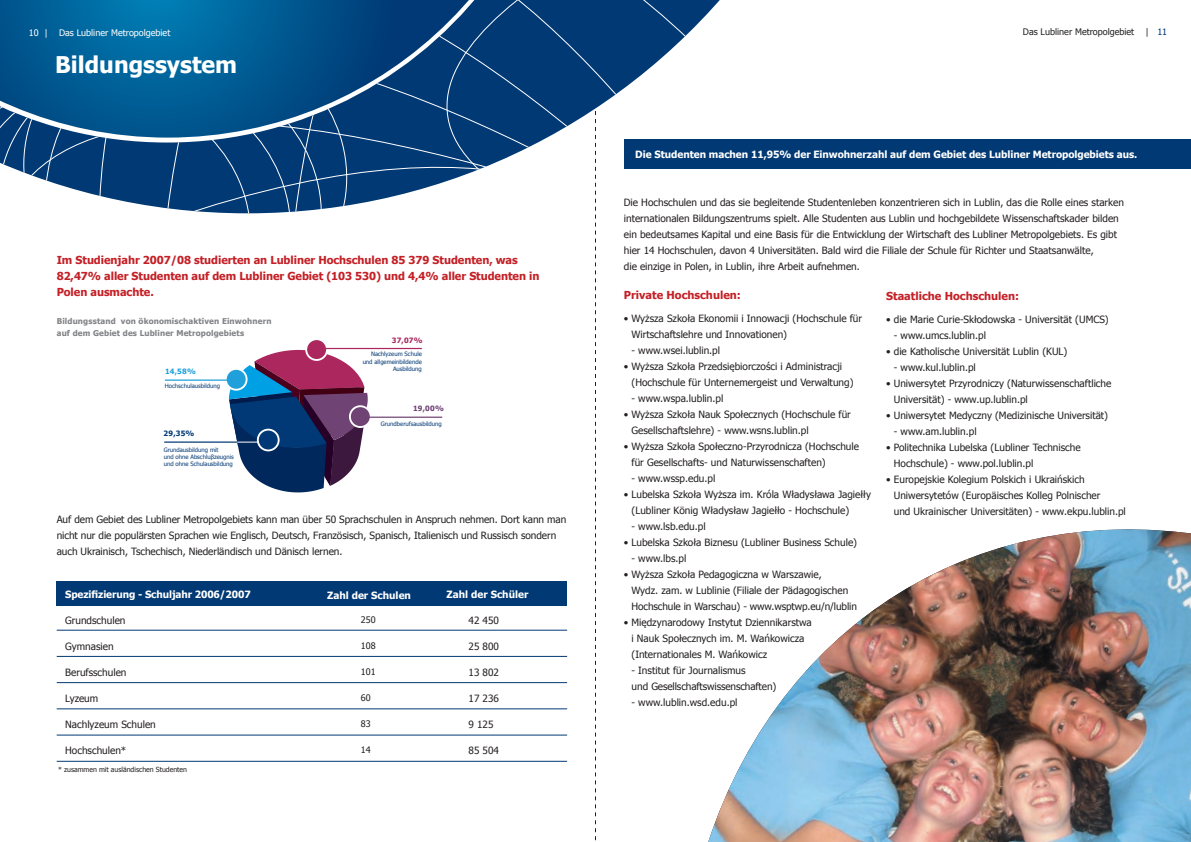
<style>
.page{position:relative;width:1191px;height:842px;background:#fff}
.page>*{position:absolute;margin:0;border:0;box-sizing:border-box;transform-origin:0 0}
.t1{font:700 23px "Tahoma";color:#fff}
.t2{font:700 11px/16px "Tahoma";letter-spacing:-.005em;color:#c42026}
.t3{font:10px/16px "Tahoma";color:#231f20}
.t4{font:700 10px "Tahoma";letter-spacing:-.005em;color:#fff}
.t5{font:9px "Tahoma";color:#231f20}
.t6{font:9px "Tahoma";color:#fff}
.t7{font:9px "Tahoma";color:#003974}
.t8{font:700 8px/12px "Tahoma";letter-spacing:.02em;color:#808285}
.t9{font:700 7.3px "Tahoma";color:#20a0db}
.t10{font:700 7.3px "Tahoma";color:#003975}
.t11{font:700 7.3px "Tahoma";color:#ab275e}
.t12{font:700 7.3px "Tahoma";color:#6f4374}
.t13{font:7px "Tahoma";letter-spacing:-.005em;color:#231f20}
.t14{font:6px/7.2px "Tahoma";color:#003974}
.s1{color:#231f20}
</style>
<div class="page">
<div style="left:624px;top:140px;width:567px;height:29px;background:#003974"></div>
<svg style="left:595px;top:214px;width:1px;height:627px"></svg>
<div style="left:57px;top:581px;width:510px;height:25px;background:#003974"></div>
<hr style="left:57px;top:630px;width:510px;height:1px;background:#003974">
<hr style="left:57px;top:682px;width:510px;height:1px;background:#003974">
<hr style="left:57px;top:656px;width:510px;height:1px;background:#003974">
<hr style="left:57px;top:709px;width:510px;height:1px;background:#003974">
<hr style="left:57px;top:735px;width:510px;height:1px;background:#003974">
<hr style="left:57px;top:761px;width:510px;height:1px;background:#003974">
<hr style="left:164px;top:441px;width:74px;height:2px;background:#003975">
<div style="left:225px;top:368px;width:22px;height:23px;border:2px solid #fff;border-radius:50%"></div>
<hr style="left:165px;top:379px;width:66px;height:2px;background:#20a0db">
<div style="left:306px;top:339px;width:21px;height:21px;background:#ab275e;border-radius:50%"></div>
<div style="left:305px;top:338px;width:23px;height:23px;border:2px solid #fff;border-radius:50%"></div>
<hr style="left:325px;top:348px;width:97px;height:1px;background:#ab275e">
<svg style="left:229px;top:350px;width:139px;height:142px"></svg>
<div style="left:350px;top:406px;width:21px;height:21px;background:#6f4374;border-radius:50%"></div>
<div style="left:349px;top:405px;width:23px;height:23px;border:2px solid #fff;border-radius:50%"></div>
<hr style="left:363px;top:417px;width:79px;height:1px;background:#6f4374">
<img style="left:708px;top:529px;width:483px;height:313px">
<svg style="left:0;top:0;width:288px;height:213px;background:#1a6497"></svg>
<svg style="left:288px;top:0;width:432px;height:212px"></svg>
<svg style="left:280px;top:0;width:410px;height:203px"></svg>
<p class="t6" style="left:29px;top:26px;width:20px">10 |</p>
<p class="t6" style="left:59px;top:26px;width:113px">Das Lubliner Metropolgebiet</p>
<p class="t5" style="left:1023px;top:25px;width:113px">Das Lubliner Metropolgebiet</p>
<p class="t7" style="left:1145px;top:25px;width:23px"><span class="s1">|</span> 11</p>
<h1 class="t1" style="left:55px;top:49px;width:183px">Bildungssystem</h1>
<p class="t2" style="left:57px;top:251px;width:484px">Im Studienjahr 2007/08 studierten an Lubliner Hochschulen 85 379 Studenten, was<br>82,47% aller Studenten auf dem Lubliner Gebiet (103 530) und 4,4% aller Studenten in<br>Polen ausmachte.</p>
<p class="t8" style="left:57px;top:314px;width:216px">Bildungsstand von ökonomischaktiven Einwohnern auf dem Gebiet des Lubliner Metropolgebiets</p>
<p class="t9" style="left:165px;top:366px;width:32px">14,58%</p>
<p class="t14" style="left:165px;top:381px;width:57px">Hochschulausbildung</p>
<p class="t10" style="left:164px;top:428px;width:32px">29,35%</p>
<p class="t14" style="left:164px;top:446px;width:72px">Grundausbildung mit<br>und ohne Abschluβzeugnis und ohne Schulausbildung</p>
<p class="t11" style="left:392px;top:335px;width:32px">37,07%</p>
<p class="t14" style="left:363px;top:350px;width:61px;text-align:right">Nachlyzeum Schule und allgemeinbildende<br>Ausbildung</p>
<p class="t12" style="left:413px;top:403px;width:32px">19,00%</p>
<p class="t14" style="left:381px;top:420px;width:62px">Grundberufsausbildung</p>
<p class="t3" style="left:57px;top:511px;width:511px">Auf dem Gebiet des Lubliner Metropolgebiets kann man über 50 Sprachschulen in Anspruch nehmen. Dort kann man nicht nur die populärsten Sprachen wie Englisch, Deutsch, Französisch, Spanisch, Italienisch und Russisch sondern auch Ukrainisch, Tschechisch, Niederländisch und Dänisch lernen.</p>
<p class="t4" style="left:65px;top:588px;width:187px">Spezifizierung - Schuljahr 2006/2007</p>
<p class="t4" style="left:327px;top:588px;width:85px">Zahl der Schulen</p>
<p class="t4" style="left:446px;top:588px;width:83px">Zahl der Schüler</p>
<p class="t3" style="left:65px;top:612px;width:62px">Grundschulen</p>
<p class="t3" style="left:65px;top:638px;width:50px">Gymnasien</p>
<p class="t3" style="left:65px;top:664px;width:63px">Berufsschulen</p>
<p class="t3" style="left:65px;top:690px;width:35px">Lyzeum</p>
<p class="t3" style="left:65px;top:716px;width:92px">Nachlyzeum Schulen</p>
<p class="t3" style="left:65px;top:742px;width:63px">Hochschulen*</p>
<p class="t3" style="left:468px;top:612px;width:32px">42 450</p>
<p class="t3" style="left:468px;top:638px;width:32px">25 800</p>
<p class="t3" style="left:468px;top:664px;width:32px">13 802</p>
<p class="t3" style="left:468px;top:690px;width:32px">17 236</p>
<p class="t3" style="left:468px;top:716px;width:26px">9 125</p>
<p class="t3" style="left:468px;top:742px;width:32px">85 504</p>
<p class="t5" style="left:361px;top:614px;width:16px">250</p>
<p class="t5" style="left:361px;top:640px;width:16px">108</p>
<p class="t5" style="left:361px;top:666px;width:16px">101</p>
<p class="t5" style="left:361px;top:692px;width:11px">60</p>
<p class="t5" style="left:361px;top:718px;width:11px">83</p>
<p class="t5" style="left:361px;top:744px;width:11px">14</p>
<p class="t13" style="left:58px;top:765px;width:130px">* zusammen mit ausländischen Studenten</p>
<p class="t4" style="left:635px;top:147px;width:503px">Die Studenten machen 11,95% der Einwohnerzahl auf dem Gebiet des Lubliner Metropolgebiets aus.</p>
<p class="t3" style="left:624px;top:194px;width:501px">Die Hochschulen und das sie begleitende Studentenleben konzentrieren sich in Lublin, das die Rolle eines starken internationalen Bildungszentrums spielt. Alle Studenten aus Lublin und hochgebildete Wissenschaftskader bilden ein bedeutsames Kapital und eine Basis für die Entwicklung der Wirtschaft des Lubliner Metropolgebiets. Es gibt hier 14 Hochschulen, davon 4 Universitäten. Bald wird die Filiale der Schule für Richter und Staatsanwälte,<br>die einzige in Polen, in Lublin, ihre Arbeit aufnehmen.</p>
<p class="t2" style="left:624px;top:286px;width:119px">Private Hochschulen:</p>
<p class="t3" style="left:631px;top:310px;width:232px;text-indent:-8px">• Wyższa Szkoła Ekonomii i Innowacji (Hochschule für<br>Wirtschaftslehre und Innovationen)</p>
<p class="t3" style="left:631px;top:342px;width:90px">- www.wsei.lublin.pl</p>
<p class="t3" style="left:631px;top:358px;width:223px;text-indent:-8px">• Wyższa Szkoła Przedsiębiorczości i Administracji (Hochschule für Unternemergeist und Verwaltung)</p>
<p class="t3" style="left:631px;top:390px;width:93px">- www.wspa.lublin.pl</p>
<p class="t3" style="left:631px;top:406px;width:221px;text-indent:-8px">• Wyższa Szkoła Nauk Społecznych (Hochschule für<br>Gesellschaftslehre) - www.wsns.lublin.pl</p>
<p class="t3" style="left:631px;top:438px;width:229px;text-indent:-8px">• Wyższa Szkoła Społeczno-Przyrodnicza (Hochschule für Gesellschafts- und Naturwissenschaften)</p>
<p class="t3" style="left:631px;top:470px;width:85px">- www.wssp.edu.pl</p>
<p class="t3" style="left:631px;top:486px;width:241px;text-indent:-8px">• Lubelska Szkoła Wyższa im. Króla Władysława Jagiełły (Lubliner König Władysław Jagiełło - Hochschule)</p>
<p class="t3" style="left:631px;top:518px;width:76px">- www.lsb.edu.pl</p>
<p class="t3" style="left:624px;top:534px;width:235px">• Lubelska Szkoła Biznesu (Lubliner Business Schule)</p>
<p class="t3" style="left:631px;top:550px;width:56px">- www.lbs.pl</p>
<p class="t3" style="left:631px;top:566px;width:227px;text-indent:-8px">• Wyższa Szkoła Pedagogiczna w Warszawie,<br>Wydz. zam. w Lublinie (Filiale der Pädagogischen<br>Hochschule in Warschau) - www.wsptwp.eu/n/lublin</p>
<p class="t3" style="left:631px;top:614px;width:182px;text-indent:-8px">• Międzynarodowy Instytut Dziennikarstwa i Nauk Społecznych im. M. Wańkowicza (Internationales M. Wańkowicz</p>
<p class="t3" style="left:631px;top:662px;width:146px">- Institut für Journalismus<br>und Gesellschaftswissenschaften)</p>
<p class="t3" style="left:631px;top:694px;width:107px">- www.lublin.wsd.edu.pl</p>
<p class="t2" style="left:886px;top:287px;width:134px">Staatliche Hochschulen:</p>
<p class="t3" style="left:886px;top:311px;width:224px">• die Marie Curie-Skłodowska - Universität (UMCS)</p>
<p class="t3" style="left:893px;top:327px;width:94px">- www.umcs.lublin.pl</p>
<p class="t3" style="left:886px;top:343px;width:183px">• die Katholische Universität Lublin (KUL)</p>
<p class="t3" style="left:893px;top:359px;width:83px">- www.kul.lublin.pl</p>
<p class="t3" style="left:893px;top:375px;width:219px;text-indent:-8px">• Uniwersytet Przyrodniczy (Naturwissenschaftliche<br>Universität) - www.up.lublin.pl</p>
<p class="t3" style="left:886px;top:407px;width:223px">• Uniwersytet Medyczny (Medizinische Universität)</p>
<p class="t3" style="left:893px;top:423px;width:84px">- www.am.lublin.pl</p>
<p class="t3" style="left:893px;top:439px;width:188px;text-indent:-8px">• Politechnika Lubelska (Lubliner Technische<br>Hochschule) - www.pol.lublin.pl</p>
<p class="t3" style="left:893px;top:471px;width:233px;text-indent:-8px">• Europejskie Kolegium Polskich i Ukraińskich<br>Uniwersytetów (Europäisches Kolleg Polnischer<br>und Ukrainischer Universitäten) - www.ekpu.lublin.pl</p>
</div>
